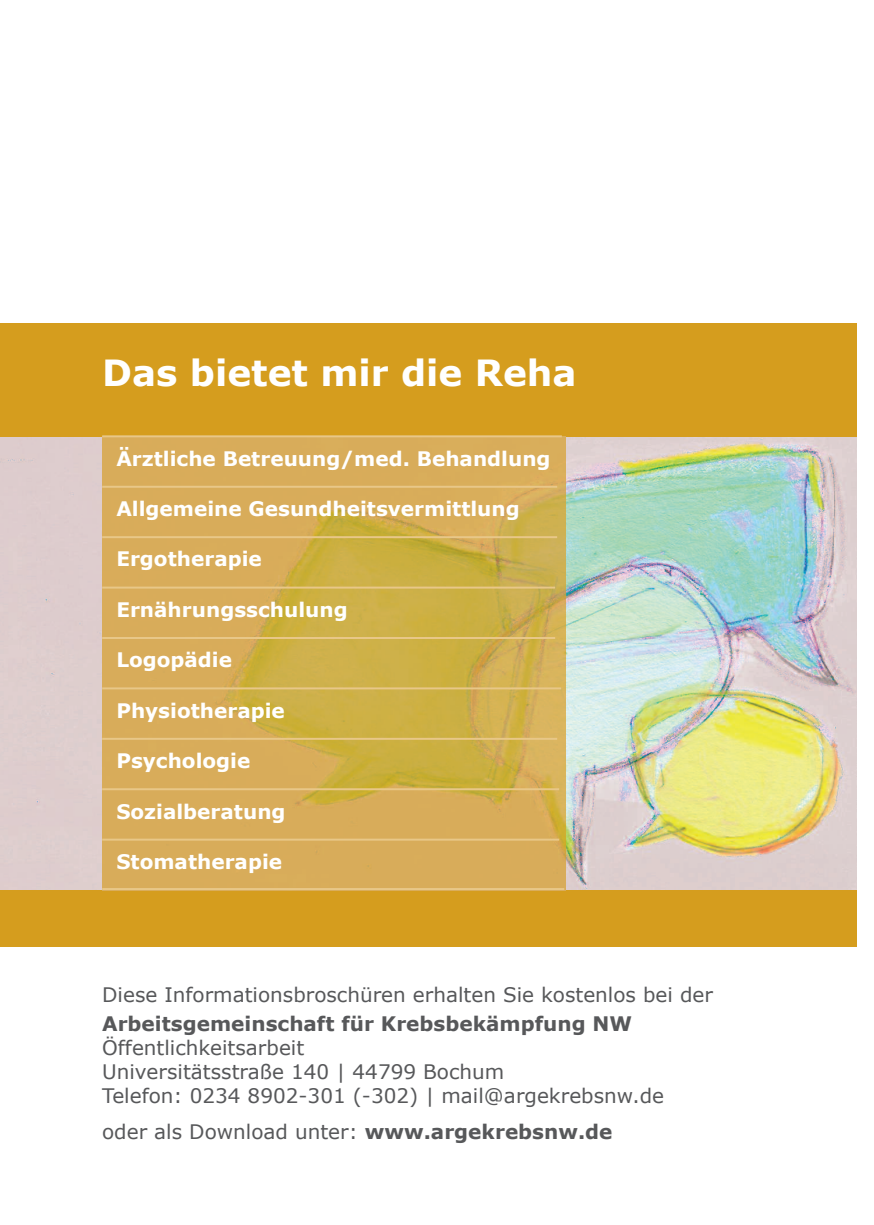
<style>
.page{position:relative;width:874px;height:1225px;background:#fff}
.page>*{position:absolute;margin:0;border:0;box-sizing:border-box;transform-origin:0 0}
.t1{font:700 36px "Verdana";color:#fff}
.t2{font:20px/24px "Verdana";color:#57585a}
.t3{font:700 20px "Verdana";color:#fff}
.t4{font:700 20px "Verdana";color:#57585a}
.s1{font-weight:700}
</style>
<div class="page">
<img style="left:0;top:436px;width:856px;height:454px">
<div style="left:0;top:323px;width:856px;height:113px;background:#d59d1e"></div>
<div style="left:0;top:890px;width:856px;height:56px;background:#d59d1e"></div>
<img style="left:102px;top:436px;width:463px;height:454px">
<hr style="left:102px;top:435px;width:459px;height:2px;background:#e8c788">
<hr style="left:102px;top:888px;width:462px;height:2px;background:#e8c788">
<hr style="left:102px;top:486px;width:455px;height:2px;background:#e8c788">
<hr style="left:102px;top:536px;width:455px;height:2px;background:#e8c788">
<hr style="left:102px;top:586px;width:453px;height:2px;background:#e8c788">
<hr style="left:102px;top:637px;width:453px;height:2px;background:#e8c788">
<hr style="left:102px;top:687px;width:459px;height:2px;background:#e8c788">
<hr style="left:102px;top:738px;width:455px;height:2px;background:#e8c788">
<hr style="left:102px;top:788px;width:457px;height:2px;background:#e8c788">
<hr style="left:102px;top:838px;width:457px;height:2px;background:#e8c788">
<h1 class="t1" style="left:102px;top:350px;width:476px">Das bietet mir die Reha</h1>
<p class="t3" style="left:116px;top:445px;width:435px">Ärztliche Betreuung/med. Behandlung</p>
<p class="t3" style="left:116px;top:496px;width:405px">Allgemeine Gesundheitsvermittlung</p>
<p class="t3" style="left:116px;top:546px;width:147px">Ergotherapie</p>
<p class="t3" style="left:116px;top:597px;width:233px">Ernährungsschulung</p>
<p class="t3" style="left:116px;top:647px;width:117px">Logopädie</p>
<p class="t3" style="left:116px;top:697px;width:170px">Physiotherapie</p>
<p class="t3" style="left:116px;top:748px;width:135px">Psychologie</p>
<p class="t3" style="left:116px;top:798px;width:171px">Sozialberatung</p>
<p class="t3" style="left:116px;top:849px;width:167px">Stomatherapie</p>
<p class="t2" style="left:102px;top:981px;width:612px">Diese Informationsbroschüren erhalten Sie kostenlos bei der</p>
<p class="t4" style="left:102px;top:1011px;width:531px">Arbeitsgemeinschaft für Krebsbekämpfung NW</p>
<p class="t2" style="left:102px;top:1035px;width:563px">Öffentlichkeitsarbeit<br>Universitätsstraße 140 | 44799 Bochum<br>Telefon: 0234 8902-301 (-302) | mail@argekrebsnw.de</p>
<p class="t2" style="left:102px;top:1118px;width:511px">oder als Download unter: <span class="s1">www.argekrebsnw.de</span></p>
</div>
